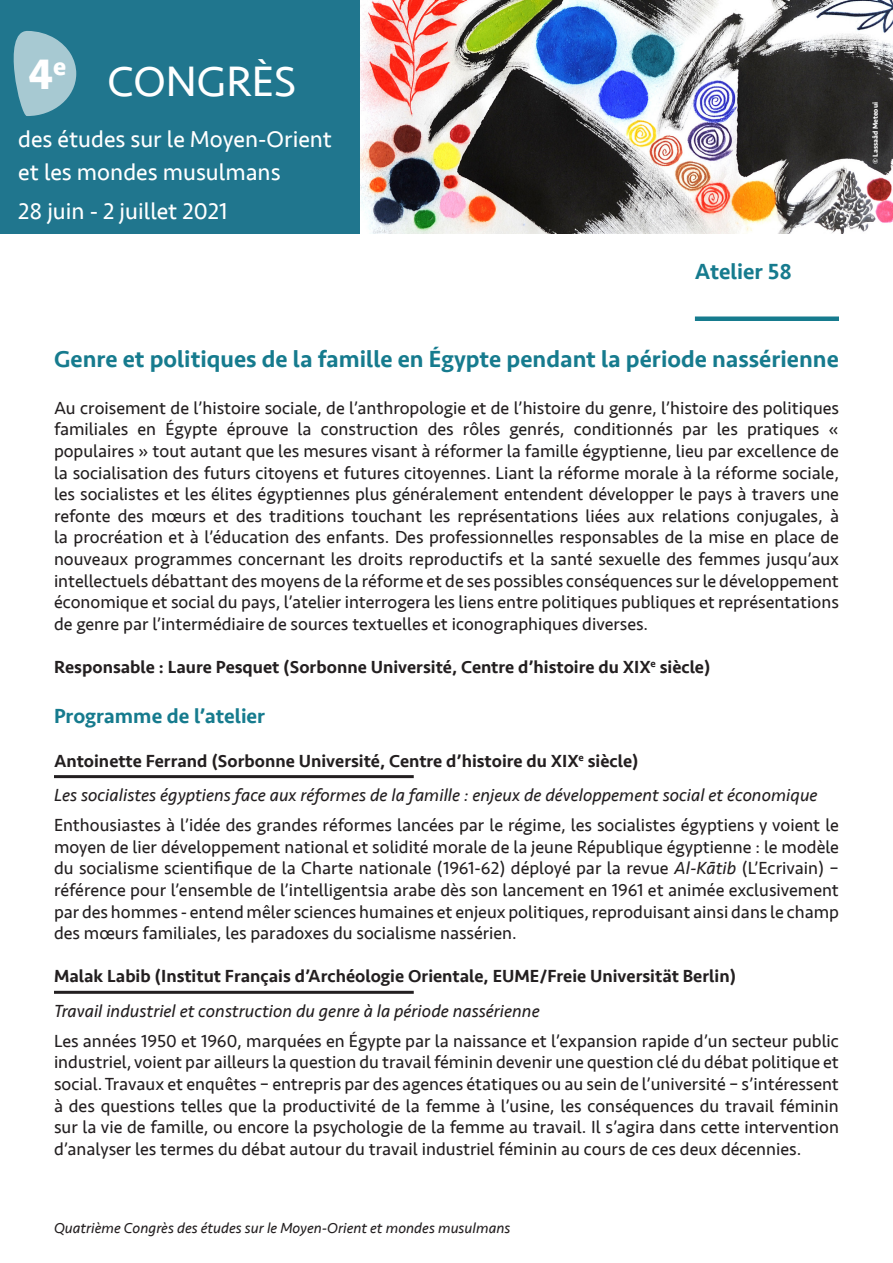
<style>
.page{position:relative;width:893px;height:1263px;background:#fff}
.page>*{position:absolute;margin:0;border:0;box-sizing:border-box;transform-origin:0 0}
.t1{font:43.8px "Seravek";color:#fff}
.t2{font:700 43.8px "Seravek";color:#fff}
.Titre_principal{font:500 24px "Seravek";color:#167b8e}
.t3{font:23.7px/32.8px "Seravek";color:#fff}
.Atelier{font:500 22.5px "Seravek";color:#167b8e}
.Responsable_Discutan{font:500 21px "Seravek";color:#167b8e}
.Texte{font:18px/21.6px "Seravek";color:#231f20;text-align:justify}
.Titre_communication{font:italic 18px "Seravek";color:#231f20}
.Intervenants{font:500 18px "Seravek";color:#231f20}
.Responsable_Discutan-2{font:500 18px "Seravek";color:#231f20}
.t4{font:italic 15px "Seravek";color:#231f20}
.t5{font:700 7.35px "Seravek";color:#fff}
.s1{font-style:italic}
</style>
<div class="page">
<img style="left:360px;top:0;width:533px;height:234px">
<div style="left:0;top:0;width:360px;height:234px;background:#20768e"></div>
<svg style="left:13px;top:31px;width:63px;height:85px"></svg>
<div style="left:695px;top:316px;width:144px;height:5px;background:#167b8e"></div>
<hr style="left:54px;top:775px;width:360px;height:3px;background:#231f20">
<hr style="left:54px;top:991px;width:360px;height:3px;background:#231f20">
<h1 class="t1" style="left:108px;top:48px;width:190px">CONGRÈS</h1>
<h3 class="t3" style="left:18px;top:123px;width:315px">des études sur le Moyen-Orient et les mondes musulmans</h3>
<h3 class="t3" style="left:18px;top:195px;width:211px">28 juin - 2 juillet 2021</h3>
<h1 class="t2" style="left:28px;top:39px;width:40px">4<sup>e</sup></h1>
<p class="Atelier" style="left:695px;top:257px;width:99px">Atelier 58</p>
<p class="Titre_principal" style="left:54px;top:344px;width:786px">Genre et politiques de la famille en Égypte pendant la période nassérienne</p>
<p class="Texte" style="left:54px;top:397px;width:786px">Au croisement de l’histoire sociale, de l’anthropologie et de l’histoire du genre, l’histoire des politiques familiales en Égypte éprouve la construction des rôles genrés, conditionnés par les pratiques « populaires » tout autant que les mesures visant à réformer la famille égyptienne, lieu par excellence de la socialisation des futurs citoyens et futures citoyennes. Liant la réforme morale à la réforme sociale, les socialistes et les élites égyptiennes plus généralement entendent développer le pays à travers une refonte des mœurs et des traditions touchant les représentations liées aux relations conjugales, à la procréation et à l’éducation des enfants. Des professionnelles responsables de la mise en place de nouveaux programmes concernant les droits reproductifs et la santé sexuelle des femmes jusqu’aux intellectuels débattant des moyens de la réforme et de ses possibles conséquences sur le développement économique et social du pays, l’atelier interrogera les liens entre politiques publiques et représentations de genre par l’intermédiaire de sources textuelles et iconographiques diverses.</p>
<p class="Responsable_Discutan-2" style="left:54px;top:656px;width:658px">Responsable : Laure Pesquet (Sorbonne Université, Centre d’histoire du XIX<sup>e</sup> siècle)</p>
<p class="Responsable_Discutan" style="left:54px;top:703px;width:213px">Programme de l’atelier</p>
<p class="Intervenants" style="left:54px;top:749px;width:586px">Antoinette Ferrand (Sorbonne Université, Centre d’histoire du XIX<sup>e</sup> siècle)</p>
<p class="Titre_communication" style="left:54px;top:781px;width:765px">Les socialistes égyptiens face aux réformes de la famille : enjeux de développement social et économique</p>
<p class="Texte" style="left:54px;top:814px;width:786px">Enthousiastes à l’idée des grandes réformes lancées par le régime, les socialistes égyptiens y voient le moyen de lier développement national et solidité morale de la jeune République égyptienne : le modèle du socialisme scientifique de la Charte nationale (1961-62) déployé par la revue <span class="s1">Al-Kātib</span> (L’Ecrivain) – référence pour l’ensemble de l’intelligentsia arabe dès son lancement en 1961 et animée exclusivement par des hommes - entend mêler sciences humaines et enjeux politiques, reproduisant ainsi dans le champ des mœurs familiales, les paradoxes du socialisme nassérien.</p>
<p class="Intervenants" style="left:54px;top:965px;width:684px">Malak Labib (Institut Français d’Archéologie Orientale, EUME/Freie Universität Berlin)</p>
<p class="Titre_communication" style="left:54px;top:996px;width:487px">Travail industriel et construction du genre à la période nassérienne</p>
<p class="Texte" style="left:54px;top:1030px;width:786px">Les années 1950 et 1960, marquées en Égypte par la naissance et l’expansion rapide d’un secteur public industriel, voient par ailleurs la question du travail féminin devenir une question clé du débat politique et social. Travaux et enquêtes – entrepris par des agences étatiques ou au sein de l’université – s’intéressent à des questions telles que la productivité de la femme à l’usine, les conséquences du travail féminin sur la vie de famille, ou encore la psychologie de la femme au travail. Il s’agira dans cette intervention d’analyser les termes du débat autour du travail industriel féminin au cours de ces deux décennies.</p>
<p class="t4" style="left:54px;top:1216px;width:458px">Quatrième Congrès des études sur le Moyen-Orient et mondes musulmans</p>
<p class="t5" style="left:869px;top:164px;width:64px;rotate:-90deg">© Lassaâd Meteoui</p>
</div>
